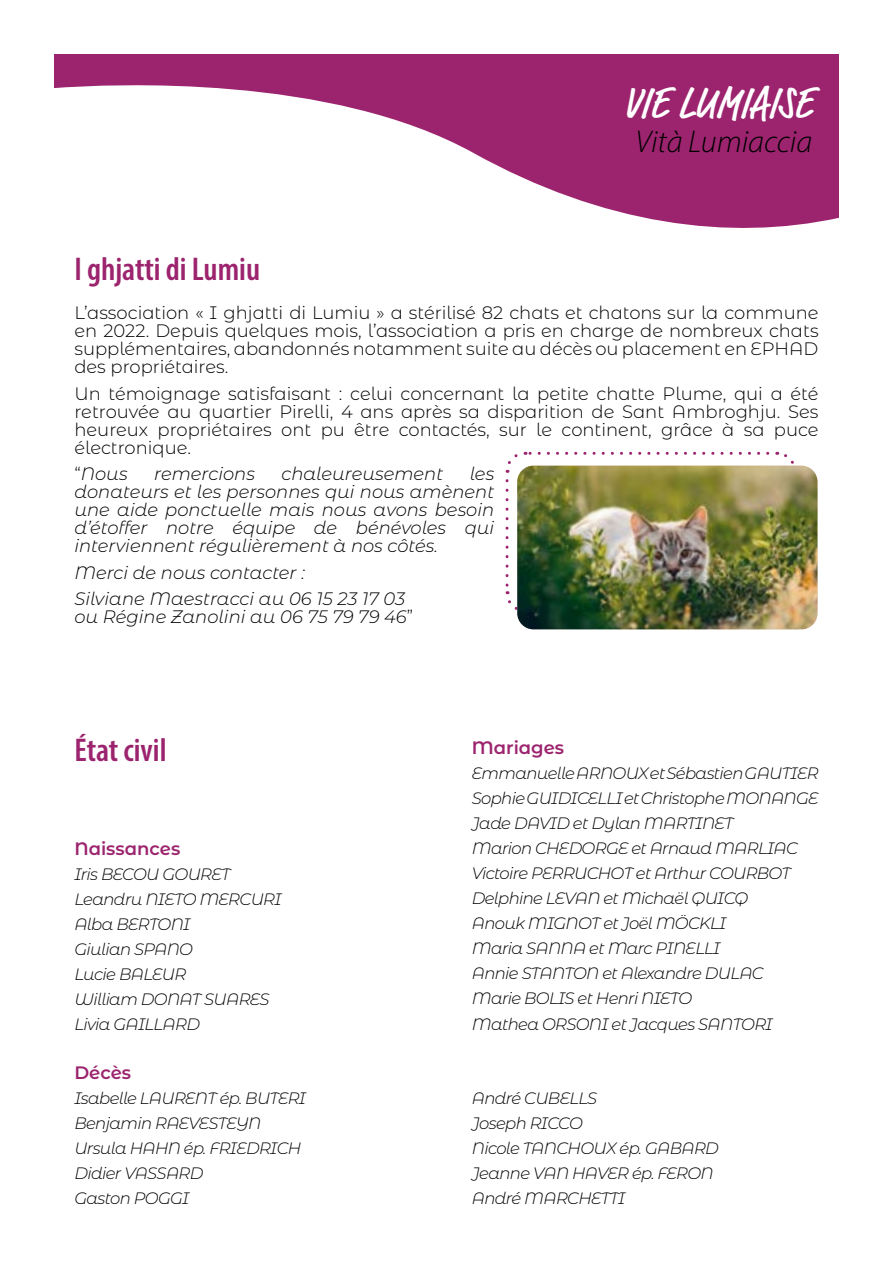
<style>
.page{position:relative;width:893px;height:1263px;background:#fff}
.page>*{position:absolute;margin:0;border:0;box-sizing:border-box;transform-origin:0 0}
.t1{font:500 condensed 45px "Market Pro";color:#fff}
.t2{font:600 condensed 33px "Myriad Pro";color:#9c246e}
.t3{font:italic 300 31.5px "Myriad Pro";color:#000}
.t4{font:300 18px/18px "Montserrat Alternates";color:#000;text-align:justify}
.t5{font:italic 300 18px/18px "Montserrat Alternates";color:#000;text-align:justify}
.t6{font:600 18px "Montserrat Alternates";color:#9c246e}
.t7{font:italic 300 16.5px/25px "Montserrat Alternates";letter-spacing:-.04em;color:#000}
.s1{font-style:normal}
</style>
<div class="page">
<svg style="left:54px;top:54px;width:785px;height:174px;fill:#9c246e"></svg>
<svg style="left:505px;top:452px;width:263px;height:21px"></svg>
<svg style="left:505px;top:481px;width:12px;height:129px"></svg>
<svg style="left:777px;top:451px;width:19px;height:15px"></svg>
<img style="left:517px;top:466px;width:300px;height:163px">
<h1 class="t1" style="left:623px;top:72px;width:191px">VIE LUMIAISE</h1>
<h3 class="t3" style="left:635px;top:123px;width:178px">Vità Lumiaccia</h3>
<h2 class="t2" style="left:74px;top:249px;width:187px">I ghjatti di Lumiu</h2>
<p class="t4" style="left:74px;top:303px;width:746px">L’association « I ghjatti di Lumiu » a stérilisé 82 chats et chatons sur la commune en 2022. Depuis quelques mois, l’association a pris en charge de nombreux chats supplémentaires, abandonnés notamment suite au décès ou placement en EPHAD des propriétaires.</p>
<p class="t4" style="left:74px;top:384px;width:746px">Un témoignage satisfaisant : celui concernant la petite chatte Plume, qui a été retrouvée au quartier Pirelli, 4 ans après sa disparition de Sant Ambroghju. Ses heureux propriétaires ont pu être contactés, sur le continent, grâce à sa puce électronique.</p>
<p class="t5" style="left:74px;top:464px;width:55px"><span class="s1">“</span>Nous</p>
<p class="t5" style="left:154px;top:464px;width:102px">remercions</p>
<p class="t5" style="left:281px;top:464px;width:163px">chaleureusement</p>
<p class="t5" style="left:74px;top:464px;width:421px;text-indent:395px">les donateurs et les personnes qui nous amènent une aide ponctuelle mais nous avons besoin d’étoffer notre équipe de bénévoles qui interviennent régulièrement à nos côtés.</p>
<p class="t5" style="left:74px;top:558px;width:332px;line-height:26.5px">Merci de nous contacter :<br>Silviane Maestracci au 06 15 23 17 03</p>
<p class="t5" style="left:74px;top:607px;width:340px">ou Régine Zanolini au 06 75 79 79 46<span class="s1">”</span></p>
<h2 class="t2" style="left:74px;top:729px;width:94px">État civil</h2>
<p class="t6" style="left:472px;top:734px;width:94px">Mariages</p>
<p class="t7" style="left:472px;top:760px;width:348px">Emmanuelle ARNOUX et Sébastien GAUTIER<br>Sophie GUIDICELLI et Christophe MONANGE<br>Jade DAVID et Dylan MARTINET<br>Marion CHEDORGE et Arnaud MARLIAC<br>Victoire PERRUCHOT et Arthur COURBOT<br>Delphine LEVAN et Michaël QUICQ<br>Anouk MIGNOT et Joël MÖCKLI<br>Maria SANNA et Marc PINELLI<br>Annie STANTON et Alexandre DULAC<br>Marie BOLIS et Henri NIETO</p>
<p class="t7" style="left:472px;top:1011px;width:302px">Mathea ORSONI et Jacques SANTORI</p>
<p class="t6" style="left:74px;top:836px;width:107px">Naissances</p>
<p class="t7" style="left:74px;top:861px;width:209px">Iris BECOU GOURET<br>Leandru NIETO MERCURI<br>Alba BERTONI<br>Giulian SPANO<br>Lucie BALEUR<br>William DONAT SUARES<br>Livia GAILLARD</p>
<p class="t6" style="left:74px;top:1059px;width:58px">Décès</p>
<p class="t7" style="left:74px;top:1085px;width:233px">Isabelle LAURENT ép. BUTERI<br>Benjamin RAEVESTEYN<br>Ursula HAHN ép. FRIEDRICH<br>Didier VASSARD<br>Gaston POGGI</p>
<p class="t7" style="left:472px;top:1085px;width:249px">André CUBELLS<br>Joseph RICCO<br>Nicole TANCHOUX ép. GABARD<br>Jeanne VAN HAVER ép. FERON<br>André MARCHETTI</p>
</div>
